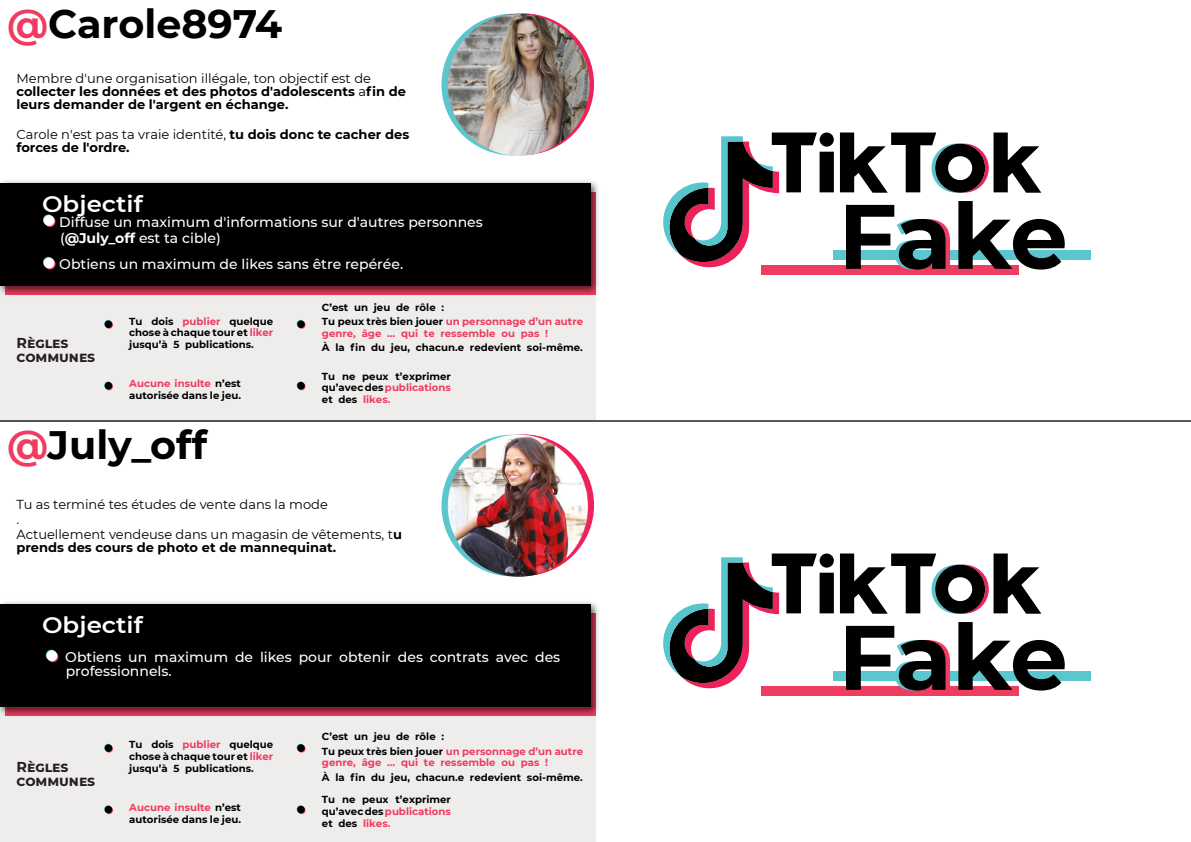
<style>
.page{position:relative;width:1191px;height:842px;background:#fff}
.page>*{position:absolute;margin:0;border:0;box-sizing:border-box;transform-origin:0 0}
.t1{font:700 91.3px "Montserrat";letter-spacing:-.015em;color:#000001}
.t2{font:700 39.7px "Montserrat";color:#000001}
.t3{font:600 22.3px "Montserrat";color:#fff;scale:1.1 1}
.t4{font:700 14.3px/14px "Montserrat";letter-spacing:-.005em;color:#231f20}
.t5{font:500 14px/14px "Montserrat";color:#fff}
.t6{font:700 13px/13px "Montserrat";color:#000001}
.t7{font:13px/15px "Montserrat";color:#000001}
.t8{font:700 10.2px/11.6px "Montserrat";color:#000001}
.t9{font:700 10.2px "Montserrat";color:#ee3b5f}
.s1{color:#ee3d60}
.s2{font-weight:400}
.s3{font-weight:700}
.s4{color:#ee3b5f}
</style>
<div class="page">
<div style="left:0;top:236px;width:595px;height:185px;background:#eeedeb"></div>
<div style="left:0;top:657px;width:595px;height:185px;background:#eeedeb"></div>
<div style="left:298px;top:321px;width:7px;height:8px;background:#d03554;border-radius:50%"></div>
<div style="left:297px;top:320px;width:8px;height:8px;background:#000001;border-radius:50%"></div>
<div style="left:104px;top:320px;width:8px;height:7px;background:#4b9ba2;border-radius:50%"></div>
<svg style="left:105px;top:321px;width:8px;height:8px"></svg>
<div style="left:105px;top:320px;width:7px;height:8px;background:#000001;border-radius:50%"></div>
<div style="left:297px;top:381px;width:7px;height:8px;background:#4fa1a8;border-radius:50%"></div>
<div style="left:297px;top:382px;width:8px;height:8px;background:#000001;border-radius:50%"></div>
<svg style="left:104px;top:381px;width:8px;height:8px"></svg>
<div style="left:105px;top:383px;width:8px;height:7px;background:#cd3452;border-radius:50%"></div>
<div style="left:105px;top:382px;width:7px;height:8px;background:#000001;border-radius:50%"></div>
<div style="left:297px;top:744px;width:8px;height:8px;background:#000001;border-radius:50%"></div>
<div style="left:104px;top:744px;width:8px;height:7px;background:#3c8489;border-radius:50%"></div>
<div style="left:105px;top:745px;width:8px;height:7px;background:#9b273f;border-radius:50%"></div>
<div style="left:105px;top:744px;width:7px;height:8px;background:#000001;border-radius:50%"></div>
<div style="left:297px;top:805px;width:7px;height:8px;background:#40898f;border-radius:50%"></div>
<div style="left:298px;top:806px;width:7px;height:8px;background:#93253b;border-radius:50%"></div>
<div style="left:297px;top:806px;width:8px;height:7px;background:#000001;border-radius:50%"></div>
<svg style="left:105px;top:806px;width:8px;height:8px"></svg>
<div style="left:105px;top:806px;width:7px;height:7px;background:#000001;border-radius:50%"></div>
<div style="left:833px;top:671px;width:258px;height:10px;background:#5bc6ce"></div>
<div style="left:761px;top:686px;width:258px;height:9px;background:#ee3d60"></div>
<svg style="left:663px;top:553px;width:378px;height:137px"></svg>
<img style="left:0;top:602px;width:599px;height:115px">
<div style="left:0;top:604px;width:590px;height:103px;background:#000001"></div>
<div style="left:46px;top:650px;width:11px;height:10px;background:#88d5db;border-radius:50%"></div>
<svg style="left:48px;top:651px;width:10px;height:11px"></svg>
<div style="left:47px;top:650px;width:10px;height:11px;background:#fff;border-radius:50%"></div>
<svg style="left:441px;top:435px;width:142px;height:141px"></svg>
<svg style="left:452px;top:434px;width:142px;height:142px"></svg>
<img style="left:448px;top:435px;width:142px;height:142px;border-radius:50%">
<div style="left:833px;top:251px;width:258px;height:9px;background:#5bc6ce"></div>
<div style="left:761px;top:265px;width:258px;height:9px;background:#ee3d60"></div>
<svg style="left:663px;top:133px;width:378px;height:137px"></svg>
<img style="left:0;top:181px;width:599px;height:115px">
<div style="left:0;top:183px;width:590px;height:103px;background:#000001"></div>
<svg style="left:43px;top:214px;width:11px;height:11px"></svg>
<svg style="left:45px;top:216px;width:11px;height:11px"></svg>
<div style="left:44px;top:215px;width:10px;height:11px;background:#fff;border-radius:50%"></div>
<svg style="left:43px;top:257px;width:11px;height:11px"></svg>
<svg style="left:45px;top:259px;width:11px;height:10px"></svg>
<div style="left:44px;top:258px;width:10px;height:10px;background:#fff;border-radius:50%"></div>
<svg style="left:441px;top:14px;width:142px;height:141px"></svg>
<svg style="left:452px;top:13px;width:142px;height:142px"></svg>
<img style="left:448px;top:14px;width:142px;height:142px;border-radius:50%">
<hr style="left:0;top:420px;width:1191px;height:1px;background:#231f20">
<h2 class="t2" style="left:7px;top:-1px;width:276px"><span class="s1">@</span>Carole8974</h2>
<p class="t6" style="left:16px;top:71px;width:391px"><span class="s2">Membre d'une organisation illégale, ton objectif est de </span>collecter les données et des photos d'adolescents <span class="s2">a</span>fin de leurs demander de l'argent en échange.</p>
<p class="t6" style="left:16px;top:127px;width:394px"><span class="s2">Carole n'est pas ta vraie identité,</span> tu dois donc te cacher des forces de l'ordre.</p>
<h3 class="t3" style="left:42px;top:190px;width:93px">Objectif</h3>
<h3 class="t5" style="left:59px;top:214px;width:425px;line-height:16.1px">Diffuse un maximum d'informations sur d'autres personnes (<span class="s3">@July_off</span> est ta cible)</h3>
<h3 class="t5" style="left:59px;top:257px;width:345px">Obtiens un maximum de likes sans être repérée.</h3>
<h3 class="t4" style="left:17px;top:336px;width:80px">Règles communes</h3>
<p class="t8" style="left:129px;top:315px;width:146px;text-align:justify">Tu dois <span class="s4">publier</span> quelque chose à chaque tour et <span class="s4">liker </span>jusqu’à 5 publications.</p>
<p class="t8" style="left:129px;top:378px;width:113px"><span class="s4">Aucune insulte</span> n’est autorisée dans le jeu.</p>
<h2 class="t2" style="left:7px;top:420px;width:201px"><span class="s1">@</span>July_off</h2>
<p class="t8" style="left:322px;top:300px;width:263px;line-height:14.4px">C’est un jeu de rôle :<br>Tu peux très bien jouer <span class="s4">un personnage d’un autre</span></p>
<p class="t9" style="left:322px;top:327px;width:228px">genre, âge … qui te ressemble ou pas !</p>
<p class="t8" style="left:322px;top:342px;width:262px">À la fin du jeu, chacun.e redevient soi-même.</p>
<p class="t8" style="left:322px;top:370px;width:130px;text-align:justify">Tu ne peux t’exprimer qu’avecdes<span class="s4">publications </span>et des <span class="s4">likes.</span></p>
<p class="t7" style="left:16px;top:497px;width:387px">Tu as terminé tes études de vente dans la mode<br>.<br>Actuellement vendeuse dans un magasin de vêtements, t<span class="s3">u</span></p>
<p class="t6" style="left:16px;top:541px;width:321px">prends des cours de photo et de mannequinat.</p>
<h3 class="t3" style="left:42px;top:611px;width:93px">Objectif</h3>
<h3 class="t5" style="left:65px;top:650px;width:496px">Obtiens un maximum de likes pour obtenir des contrats avec des professionnels.</h3>
<h3 class="t4" style="left:17px;top:760px;width:80px">Règles communes</h3>
<p class="t8" style="left:129px;top:739px;width:146px;text-align:justify">Tu dois <span class="s4">publier</span> quelque chose à chaque tour et <span class="s4">liker </span>jusqu’à 5 publications.</p>
<p class="t8" style="left:129px;top:802px;width:113px"><span class="s4">Aucune insulte</span> n’est autorisée dans le jeu.</p>
<p class="t8" style="left:322px;top:729px;width:263px;line-height:14.4px">C’est un jeu de rôle :<br>Tu peux très bien jouer <span class="s4">un personnage d’un autre</span></p>
<p class="t9" style="left:322px;top:756px;width:228px">genre, âge … qui te ressemble ou pas !</p>
<p class="t8" style="left:322px;top:771px;width:262px">À la fin du jeu, chacun.e redevient soi-même.</p>
<p class="t8" style="left:322px;top:794px;width:130px;text-align:justify">Tu ne peux t’exprimer qu’avecdes<span class="s4">publications </span>et des <span class="s4">likes.</span></p>
<h1 class="t1" style="left:838px;top:180px;width:231px">Fake</h1>
<h1 class="t1" style="left:838px;top:601px;width:231px">Fake</h1>
</div>
